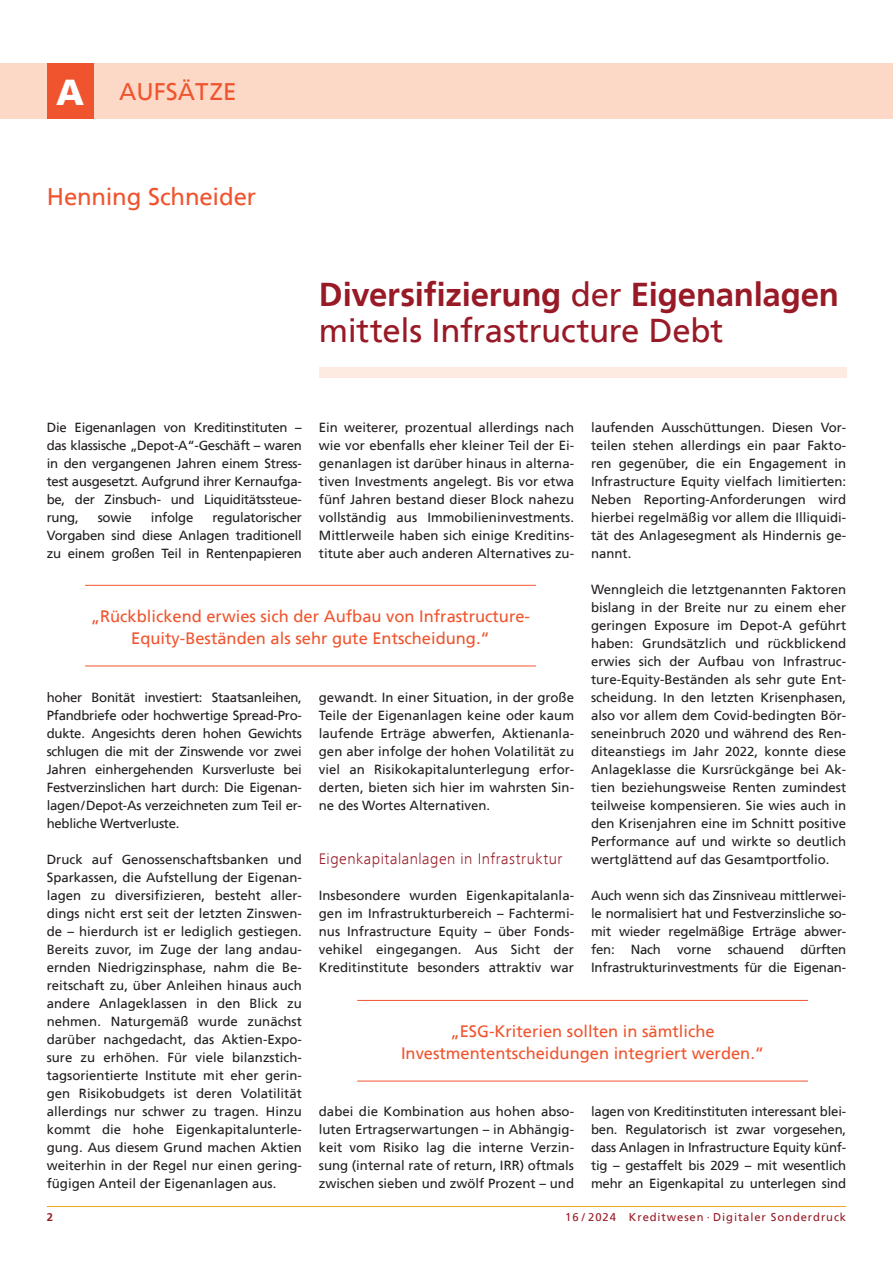
<style>
.page{position:relative;width:893px;height:1263px;background:#fff}
.page>*{position:absolute;margin:0;border:0;box-sizing:border-box;transform-origin:0 0}
.t1{font:700 33px/36px "Frutiger";letter-spacing:-.005em;color:#981a26}
.t2{font:24px "Frutiger";letter-spacing:-.005em;color:#f0542e}
.t3{font:16.5px/22.5px "Frutiger";color:#f0542e;text-align:center}
.t4{font:300 15.75px "Frutiger Next Com";letter-spacing:.03em;color:#981a26}
.t5{font:13.2px/18px "Frutiger";color:#231f20;text-align:justify}
.t6{font:13.2px "Frutiger";letter-spacing:-.02em;color:#231f20}
.t7{font:11.25px "Frutiger";letter-spacing:.08em;color:#981a26}
.t8{font:700 11.25px "Frutiger";color:#981a26}
.s1{font-weight:900;font-size:36px;color:#fff}
.s2{font-weight:400}
</style>
<div class="page">
<hr style="left:47px;top:1206px;width:799px;height:1px;background:#f1a31e">
<div style="left:0;top:64px;width:893px;height:55px;background:#fcd9c7"></div>
<div style="left:47px;top:64px;width:47px;height:55px;background:#f0542e"></div>
<div style="left:319px;top:368px;width:527px;height:10px;background:#fdebe1"></div>
<hr style="left:85px;top:585px;width:451px;height:1px;background:#f0542e">
<hr style="left:85px;top:666px;width:451px;height:1px;background:#f0542e">
<hr style="left:357px;top:1000px;width:451px;height:1px;background:#f0542e">
<hr style="left:357px;top:1081px;width:451px;height:1px;background:#f0542e">
<h2 class="t2" style="left:56px;top:81px;width:182px"><span class="s1">A</span> AUFSÄTZE</h2>
<h2 class="t2" style="left:47px;top:186px;width:211px">Henning Schneider</h2>
<h1 class="t1" style="left:319px;top:279px;width:522px">Diversifizierung <span class="s2">der</span> Eigenanlagen <span class="s2">mittels Infrastructure Debt</span></h1>
<p class="t5" style="left:591px;top:419px;width:257px">laufenden Ausschüttungen. Diesen Vor&shy;teilen stehen allerdings ein paar Fakto&shy;ren gegenüber, die ein Engagement in Infrastructure Equity vielfach limitierten:<br>Neben Reporting-Anforderungen wird hierbei regelmäßig vor allem die Illiquidi&shy;tät des Anlagesegment als Hindernis ge&shy;nannt.</p>
<p class="t5" style="left:591px;top:581px;width:257px">Wenngleich die letztgenannten Faktoren bislang in der Breite nur zu einem eher geringen Exposure im Depot-A geführt haben: Grundsätzlich und rückblickend erwies sich der Aufbau von Infrastruc&shy;ture-Equity-Beständen als sehr gute Ent&shy;scheidung. In den letzten Krisenphasen, also vor allem dem Covid-bedingten Bör&shy;seneinbruch 2020 und während des Ren&shy;diteanstiegs im Jahr 2022, konnte diese Anlageklasse die Kursrückgänge bei Ak&shy;tien beziehungsweise Renten zumindest teilweise kompensieren. Sie wies auch in den Krisenjahren eine im Schnitt positive Performance auf und wirkte so deutlich wertglättend auf das Gesamtportfolio.</p>
<p class="t5" style="left:591px;top:887px;width:257px">Auch wenn sich das Zinsniveau mittlerwei&shy;le normalisiert hat und Festverzinsliche so&shy;mit wieder regelmäßige Erträge abwer&shy;fen: Nach vorne schauend dürften Infrastrukturinvestments für die Eigenan-</p>
<p class="t5" style="left:319px;top:419px;width:257px">Ein weiterer, prozentual allerdings nach wie vor ebenfalls eher kleiner Teil der Ei&shy;genanlagen ist darüber hinaus in alterna&shy;tiven Investments angelegt. Bis vor etwa fünf Jahren bestand dieser Block nahezu vollständig aus Immobilieninvestments.<br>Mittlerweile haben sich einige Kreditins&shy;titute aber auch anderen Alternatives zu-</p>
<p class="t5" style="left:47px;top:419px;width:257px">Die Eigenanlagen von Kreditinstituten – das klassische „Depot-A“-Geschäft – waren in den vergangenen Jahren einem Stress&shy;test ausgesetzt. Aufgrund ihrer Kernaufga&shy;be, der Zinsbuch- und Liquiditätssteue&shy;rung,</p>
<p class="t5" style="left:98px;top:509px;width:36px">sowie</p>
<p class="t6" style="left:151px;top:511px;width:44px">infolge</p>
<p class="t5" style="left:47px;top:509px;width:257px;text-indent:166px">regulatorischer Vorgaben sind diese Anlagen traditionell zu einem großen Teil in Rentenpapieren</p>
<p class="t3" style="left:91px;top:606px;width:441px">„Rückblickend erwies sich der Aufbau von Infrastructure-<br>Equity-Beständen als sehr gute Entscheidung.“</p>
<p class="t5" style="left:319px;top:689px;width:257px">gewandt. In einer Situation, in der große Teile der Eigenanlagen keine oder kaum laufende Erträge abwerfen, Aktienanla&shy;gen aber infolge der hohen Volatilität zu viel an Risikokapitalunterlegung erfor&shy;derten, bieten sich hier im wahrsten Sin&shy;ne des Wortes Alternativen.</p>
<p class="t5" style="left:47px;top:689px;width:257px">hoher Bonität investiert: Staatsanleihen, Pfandbriefe oder hochwertige Spread-Pro&shy;dukte. Angesichts deren hohen Gewichts schlugen die mit der Zinswende vor zwei Jahren einhergehenden Kursverluste bei Festverzinslichen hart durch: Die Eigenan&shy;lagen/Depot-As verzeichneten zum Teil er&shy;hebliche Wertverluste.</p>
<p class="t5" style="left:47px;top:851px;width:257px">Druck auf Genossenschaftsbanken und Sparkassen, die Aufstellung der Eigenan&shy;lagen zu diversifizieren, besteht aller&shy;dings nicht erst seit der letzten Zinswen&shy;de – hierdurch ist er lediglich gestiegen.<br>Bereits zuvor, im Zuge der lang andau&shy;ernden Niedrigzinsphase, nahm die Be&shy;reitschaft zu, über Anleihen hinaus auch andere Anlageklassen in den Blick zu nehmen. Naturgemäß wurde zunächst darüber nachgedacht, das Aktien-Expo&shy;sure zu erhöhen. Für viele bilanzstich&shy;tagsorientierte Institute mit eher gerin&shy;gen Risikobudgets ist deren Volatilität allerdings nur schwer zu tragen. Hinzu kommt die hohe Eigenkapitalunterle&shy;gung. Aus diesem Grund machen Aktien weiterhin in der Regel nur einen gering&shy;fügigen Anteil der Eigenanlagen aus.</p>
<p class="t4" style="left:319px;top:850px;width:245px">Eigenkapitalanlagen in Infrastruktur</p>
<p class="t5" style="left:319px;top:887px;width:257px">Insbesondere wurden Eigenkapitalanla&shy;gen im Infrastrukturbereich – Fachtermi&shy;nus Infrastructure Equity – über Fonds&shy;vehikel eingegangen. Aus Sicht der Kreditinstitute besonders attraktiv war</p>
<p class="t3" style="left:401px;top:1021px;width:365px">„ESG-Kriterien sollten in sämtliche<br>Investmententscheidungen integriert werden.“</p>
<p class="t5" style="left:591px;top:1103px;width:257px">lagen von Kreditinstituten interessant blei&shy;ben. Regulatorisch ist zwar vorgesehen, dass Anlagen in Infrastructure Equity künf&shy;tig – gestaffelt bis 2029 – mit wesentlich mehr an Eigenkapital zu unterlegen sind</p>
<p class="t5" style="left:319px;top:1103px;width:257px">dabei die Kombination aus hohen abso&shy;luten Ertragserwartungen – in Abhängig&shy;keit vom Risiko lag die interne Verzin&shy;sung (internal rate of return, IRR) oftmals zwischen sieben und zwölf Prozent – und</p>
<p class="t8" style="left:47px;top:1211px;width:8px">2</p>
<p class="t7" style="left:565px;top:1211px;width:282px">16 / 2024 Kreditwesen · Digitaler Sonderdruck</p>
</div>
